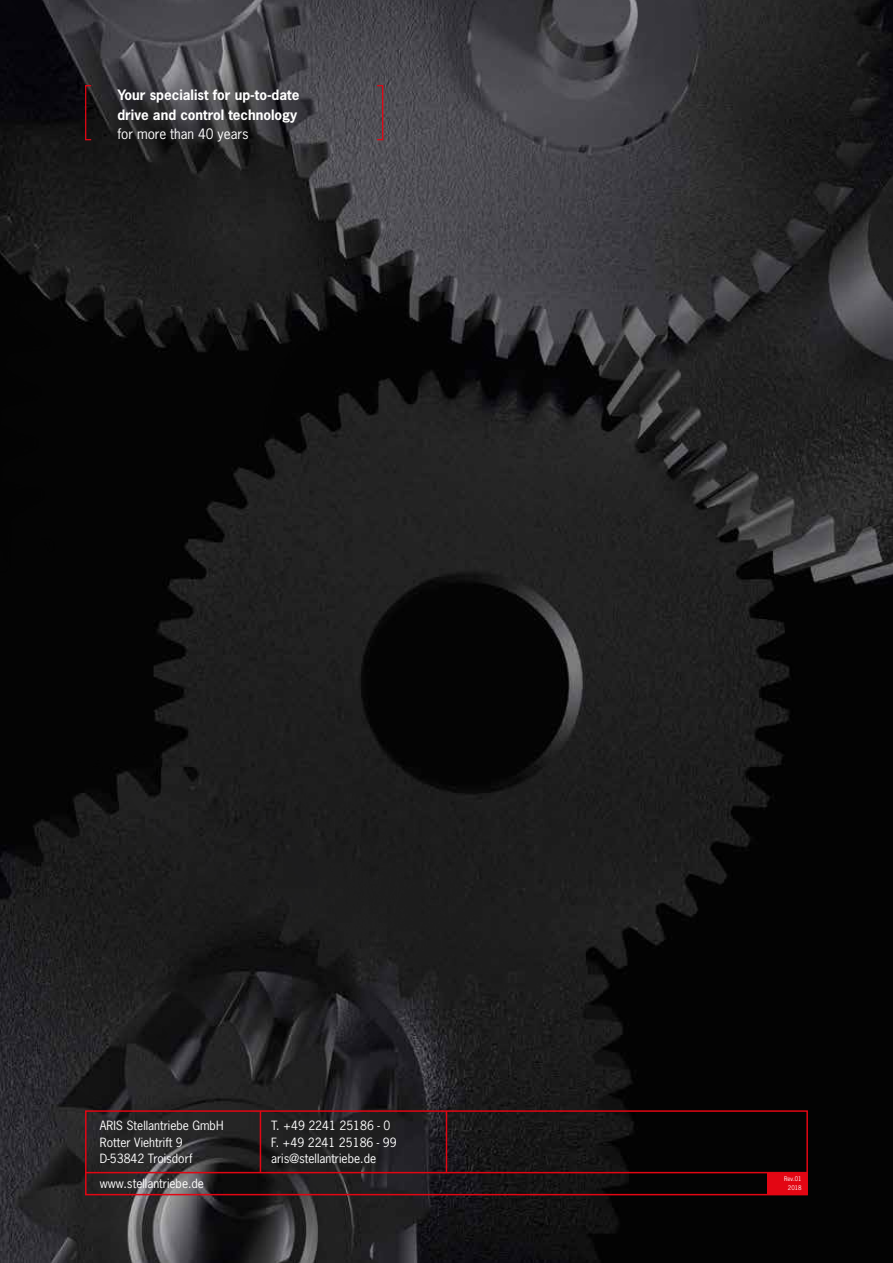
<style>
.page{position:relative;width:893px;height:1263px;background:#fff}
.page>*{position:absolute;margin:0;border:0;box-sizing:border-box;transform-origin:0 0}
.t1{font:700 13.5px/19.5px "News Gothic Std";color:#fff}
.t2{font:13.5px "News Gothic Std";color:#fff}
.t3{font:12px/16.5px "News Gothic Std";color:#fff}
.t4{font:6px/9px "News Gothic Std";color:#fff;text-align:right}
</style>
<div class="page">
<img style="left:0;top:0;width:893px;height:1263px">
<div style="left:85px;top:1110px;width:723px;height:85px;border:2px solid #e30613"></div>
<hr style="left:85px;top:1172px;width:723px;height:1px;background:#e30613">
<div style="left:767px;top:1172px;width:41px;height:22px;background:#e30613"></div>
<hr style="left:260px;top:1111px;width:1px;height:61px;background:#e30613">
<hr style="left:446px;top:1111px;width:1px;height:61px;background:#e30613">
<div style="left:85px;top:85px;width:6px;height:55px;border:1px solid #e30613"></div>
<div style="left:377px;top:85px;width:6px;height:55px;border:1px solid #e30613"></div>
<p class="t1" style="left:117px;top:85px;width:184px">Your specialist for up-to-date drive and control technology</p>
<p class="t2" style="left:117px;top:125px;width:133px">for more than 40 years</p>
<p class="t3" style="left:100px;top:1117px;width:125px">ARIS Stellantriebe GmbH<br>Rotter Viehtrift 9<br>D-53842 Troisdorf</p>
<p class="t3" style="left:100px;top:1175px;width:106px">www.stellantriebe.de</p>
<p class="t3" style="left:271px;top:1117px;width:127px">T. +49 2241 25186 - 0<br>F. +49 2241 25186 - 99 aris@stellantriebe.de</p>
<p class="t4" style="left:784px;top:1174px;width:19px">Rev.01<br>2018</p>
</div>
